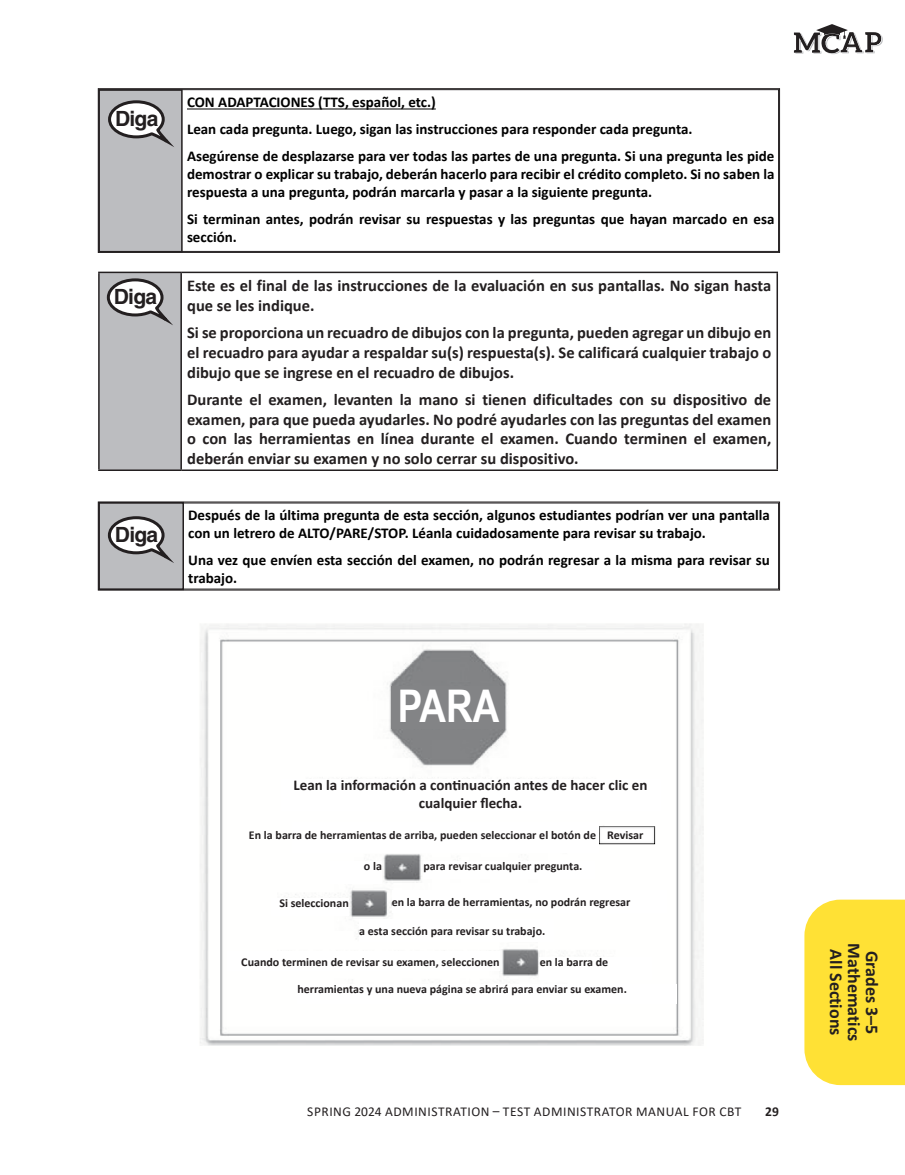
<style>
.page{position:relative;width:905px;height:1175px;background:#fff}
.page>*{position:absolute;margin:0;border:0;box-sizing:border-box;transform-origin:0 0}
.t1{font:700 45px "Arial Narrow";color:#fff}
.t2{font:700 21px "Helvetica LT Std";letter-spacing:-.035em;color:#231f20}
.t3{font:700 18px "Calibri";color:#231f20}
.SAY_text_Bold{font:700 16.5px/19.8px "Calibri";color:#231f20;text-align:justify}
.t4{font:700 15px/18px "Calibri";color:#000}
.t5{font:700 15px/18px "Calibri";color:#231f20;text-align:center}
.t6{font:13.5px "Calibri";letter-spacing:.04em;color:#231f20}
.t7{font:700 13.5px "Calibri";color:#231f20}
.t8{font:700 12px "Calibri";color:#231f20}
</style>
<div class="page">
<svg style="left:804px;top:899px;width:100px;height:186px;background:#ffe23f"></svg>
<svg style="left:793px;top:24px;width:89px;height:30px"></svg>
<div style="left:99px;top:272px;width:82px;height:198px;background:#bcbdc0"></div>
<hr style="left:98px;top:273px;width:2px;height:196px;background:#231f20">
<hr style="left:180px;top:273px;width:2px;height:196px;background:#231f20">
<hr style="left:776px;top:273px;width:2px;height:196px;background:#231f20">
<hr style="left:98px;top:469px;width:83px;height:2px;background:#231f20">
<hr style="left:181px;top:469px;width:597px;height:2px;background:#231f20">
<hr style="left:98px;top:272px;width:83px;height:1px;background:#231f20">
<hr style="left:181px;top:272px;width:597px;height:1px;background:#231f20">
<svg style="left:107px;top:278px;width:62px;height:44px"></svg>
<svg style="left:98px;top:88px;width:681px;height:165px"></svg>
<div style="left:99px;top:89px;width:679px;height:163px;border:1px solid #231f20"></div>
<hr style="left:187px;top:108px;width:249px;height:1px;background:#000">
<svg style="left:98px;top:502px;width:681px;height:88px"></svg>
<div style="left:99px;top:502px;width:679px;height:87px;border:1px solid #231f20"></div>
<img style="left:200px;top:624px;width:504px;height:422px">
<div style="left:281px;top:778px;width:379px;height:32px;background:#fff"></div>
<div style="left:392px;top:686px;width:112px;height:42px;background:#838486"></div>
<div style="left:597px;top:824px;width:59px;height:20px;background:#fff"></div>
<div style="left:597px;top:824px;width:59px;height:11px;background:#fff;opacity:.75"></div>
<div style="left:292px;top:822px;width:306px;height:30px;background:#fff"></div>
<div style="left:423px;top:861px;width:172px;height:18px;background:#fff"></div>
<div style="left:330px;top:861px;width:52px;height:23px;background:#fff"></div>
<div style="left:271px;top:898px;width:78px;height:17px;background:#fff"></div>
<div style="left:392px;top:890px;width:274px;height:22px;background:#fff"></div>
<div style="left:359px;top:919px;width:195px;height:23px;background:#fff"></div>
<div style="left:227px;top:951px;width:273px;height:20px;background:#fff"></div>
<div style="left:539px;top:957px;width:113px;height:22px;background:#fff"></div>
<div style="left:297px;top:984px;width:379px;height:19px;background:#fff"></div>
<h2 class="t2" style="left:115px;top:106px;width:45px">Diga</h2>
<p class="t4" style="left:187px;top:89px;width:589px;line-height:27px">CON ADAPTACIONES (TTS, español, etc.)<br>Lean cada pregunta. Luego, sigan las instrucciones para responder cada pregunta.<br>Asegúrense de desplazarse para ver todas las partes de una pregunta. Si una pregunta les pide</p>
<p class="t4" style="left:187px;top:165px;width:589px">demostrar o explicar su trabajo, deberán hacerlo para recibir el crédito completo. Si no saben la respuesta a una pregunta, podrán marcarla y pasar a la siguiente pregunta.</p>
<p class="t4" style="left:187px;top:210px;width:589px">Si terminan antes, podrán revisar su respuestas y las preguntas que hayan marcado en esa sección.</p>
<p class="t2" style="left:114px;top:284px;width:45px">Diga</p>
<p class="SAY_text_Bold" style="left:187px;top:275px;width:585px">Este es el final de las instrucciones de la evaluación en sus pantallas. No sigan hasta que se les indique.</p>
<p class="SAY_text_Bold" style="left:187px;top:322px;width:585px">Si se proporciona un recuadro de dibujos con la pregunta, pueden agregar un dibujo en el recuadro para ayudar a respaldar su(s) respuesta(s). Se calificará cualquier trabajo o dibujo que se ingrese en el recuadro de dibujos.</p>
<p class="SAY_text_Bold" style="left:187px;top:389px;width:585px">Durante el examen, levanten la mano si tienen dificultades con su dispositivo de examen, para que pueda ayudarles. No podré ayudarles con las preguntas del examen o con las herramientas en línea durante el examen. Cuando terminen el examen, deberán enviar su examen y no solo cerrar su dispositivo.</p>
<h2 class="t2" style="left:115px;top:521px;width:45px">Diga</h2>
<p class="t4" style="left:188px;top:505px;width:583px">Después de la última pregunta de esta sección, algunos estudiantes podrían ver una pantalla con un letrero de ALTO/PARE/STOP. Léanla cuidadosamente para revisar su trabajo.</p>
<p class="t4" style="left:188px;top:550px;width:583px">Una vez que envíen esta sección del examen, no podrán regresar a la misma para revisar su trabajo.</p>
<h1 class="t1" style="left:398px;top:672px;width:103px">PARA</h1>
<p class="t5" style="left:293px;top:776px;width:355px">Lean la información a continuación antes de hacer clic en cualquier flecha.</p>
<p class="t8" style="left:249px;top:826px;width:396px">En la barra de herramientas de arriba, pueden seleccionar el botón de Revisar</p>
<p class="t8" style="left:364px;top:858px;width:20px">o la</p>
<p class="t8" style="left:423px;top:858px;width:160px">para revisar cualquier pregunta.</p>
<p class="t8" style="left:279px;top:894px;width:71px">Si seleccionan</p>
<p class="t8" style="left:392px;top:893px;width:240px">en la barra de herramientas, no podrán regresar</p>
<p class="t8" style="left:359px;top:922px;width:187px">a esta sección para revisar su trabajo.</p>
<p class="t8" style="left:241px;top:953px;width:260px">Cuando terminen de revisar su examen, seleccionen</p>
<p class="t8" style="left:539px;top:953px;width:70px">en la barra de</p>
<p class="t8" style="left:297px;top:980px;width:331px">herramientas y una nueva página se abrirá para enviar su examen.</p>
<p class="t6" style="left:307px;top:1102px;width:435px">SPRING 2024 ADMINISTRATION – TEST ADMINISTRATOR MANUAL FOR CBT</p>
<p class="t7" style="left:765px;top:1102px;width:15px">29</p>
<p class="t3" style="left:848px;top:949px;width:88px;rotate:90deg">All Sections</p>
<p class="t3" style="left:866px;top:943px;width:100px;rotate:90deg">Mathematics</p>
<p class="t3" style="left:884px;top:950px;width:85px;rotate:90deg">Grades 3–5</p>
</div>
